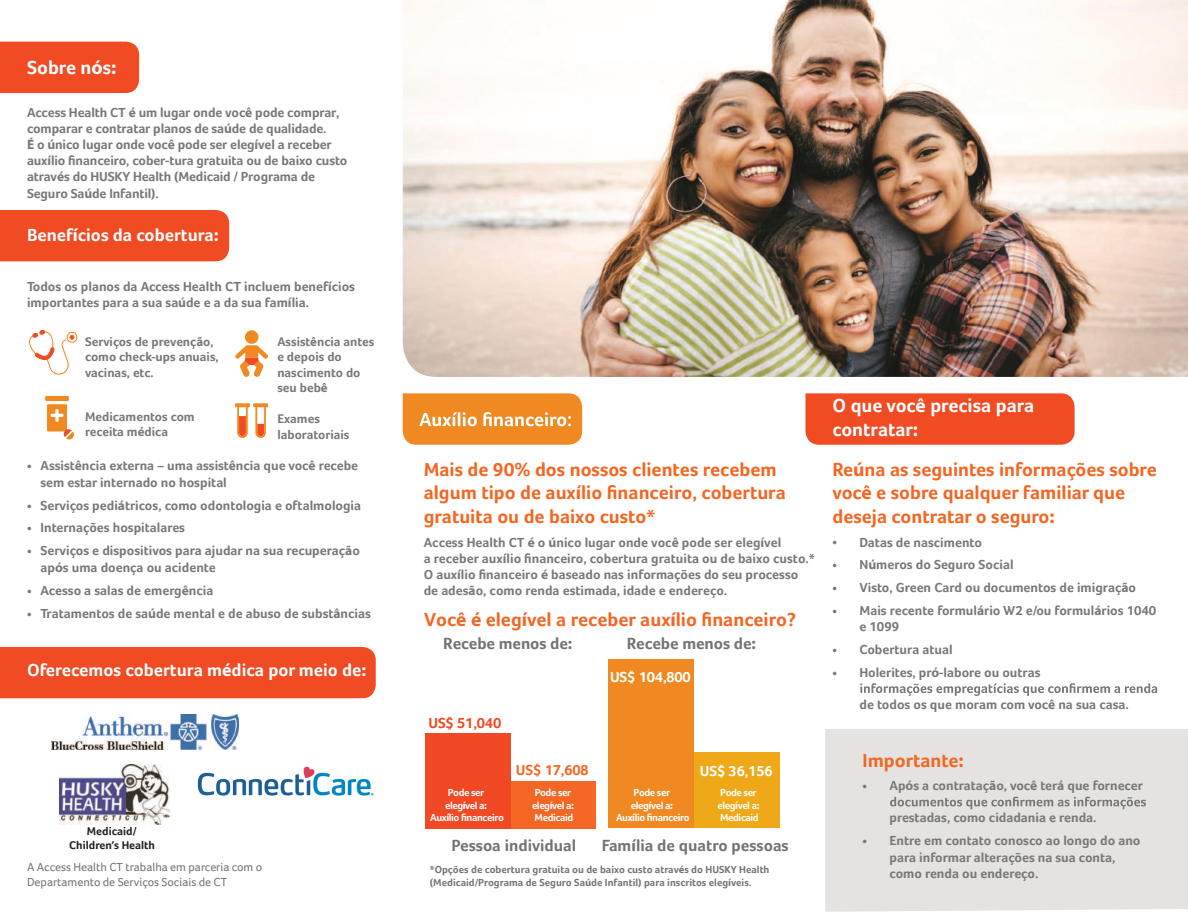
<style>
.page{position:relative;width:1188px;height:918px;background:#fff}
.page>*{position:absolute;margin:0;border:0;box-sizing:border-box;transform-origin:0 0}
.t1{font:700 19.5px/23.4px "Foco";color:#f36623}
.t2{font:700 19.5px/23.4px "Foco";color:#fff}
.t3{font:700 18px "Foco";color:#fff}
.t4{font:700 16.65px "Foco";color:#717375}
.t5{font:700 15px "Foco";letter-spacing:-.01em;color:#fff}
.t6{font:700 15px "Foco";letter-spacing:-.01em;color:#f04924}
.t7{font:700 15px "Foco";letter-spacing:-.01em;color:#f36624}
.t8{font:700 13.5px/16.2px "Foco";color:#787877}
.t9{font:700 12.9px/15.6px "Foco";color:#787877}
.t10{font:12px/14.4px "Foco";color:#717375}
.t11{font:700 11.55px/14px "Foco";color:#231f20;text-align:center}
.t12{font:700 10.5px/12.6px "Foco";color:#717375}
.t13{font:700 10.5px/12.6px "Foco";letter-spacing:-.04em;color:#fff;text-align:center}
.s1{font-family:"Myriad Pro"}
</style>
<div class="page">
<div style="left:825px;top:729px;width:363px;height:183px;background:#e4e3e2"></div>
<img style="left:403px;top:0;width:785px;height:377px">
<div style="left:806px;top:393px;width:269px;height:52px;background:#f04b23"></div>
<svg style="left:403px;top:393px;width:179px;height:52px;background:#f19538"></svg>
<svg style="left:860px;top:683px;width:297px;height:13px"></svg>
<svg style="left:890px;top:797px;width:256px;height:12px;background:#c4c3c2"></svg>
<div style="left:510px;top:781px;width:86px;height:48px;background:#f36624"></div>
<div style="left:425px;top:733px;width:85px;height:96px;background:#f04924"></div>
<div style="left:609px;top:660px;width:85px;height:168px;background:#f08921"></div>
<div style="left:694px;top:753px;width:86px;height:75px;background:#efa817"></div>
<div style="left:0;top:42px;width:139px;height:51px;background:#f04b23"></div>
<div style="left:0;top:210px;width:229px;height:51px;background:#f04b23"></div>
<div style="left:245px;top:330px;width:13px;height:14px;background:#f08921;border-radius:50%"></div>
<svg style="left:235px;top:345px;width:33px;height:32px"></svg>
<svg style="left:235px;top:403px;width:15px;height:4px"></svg>
<svg style="left:237px;top:404px;width:11px;height:34px"></svg>
<svg style="left:253px;top:403px;width:15px;height:4px"></svg>
<svg style="left:255px;top:404px;width:11px;height:34px"></svg>
<svg style="left:28px;top:330px;width:50px;height:46px"></svg>
<div style="left:45px;top:395px;width:24px;height:7px;background:#f08921;border-radius:2px"></div>
<div style="left:44px;top:395px;width:26px;height:7px;border:1px solid #fff;border-radius:2px"></div>
<div style="left:47px;top:404px;width:21px;height:28px;background:#f08921;border-radius:2px"></div>
<div style="left:46px;top:403px;width:22px;height:29px;border:1px solid #fff;border-radius:2px"></div>
<svg style="left:51px;top:409px;width:12px;height:13px"></svg>
<svg style="left:63px;top:429px;width:11px;height:11px"></svg>
<div style="left:0;top:647px;width:376px;height:51px;background:#f04b23"></div>
<img style="left:51px;top:714px;width:188px;height:36px">
<img style="left:60px;top:765px;width:110px;height:59px">
<img style="left:197px;top:766px;width:177px;height:30px">
<h1 class="t2" style="left:27px;top:56px;width:91px">Sobre n<span class="s1">ó</span>s<span class="s1">:</span></h1>
<p class="t8" style="left:27px;top:104px;width:322px">Access Health CT <span class="s1">é</span> um lugar onde voc<span class="s1">ê</span> pode comprar, comparar e contratar planos de sa<span class="s1">ú</span>de de qualidade.<br><span class="s1">É</span> o <span class="s1">ú</span>nico lugar onde voc<span class="s1">ê</span> pode ser eleg<span class="s1">í</span>vel a receber aux<span class="s1">í</span>lio financeiro, cober<span class="s1">-</span>tura gratuita ou de baixo custo atrav<span class="s1">é</span>s do HUSKY Health (Medicaid <span class="s1">/</span> Programa de Seguro Sa<span class="s1">ú</span>de Infantil).</p>
<h2 class="t3" style="left:27px;top:226px;width:193px">Benef<span class="s1">í</span>cios da cobertura<span class="s1">:</span></h2>
<p class="t8" style="left:27px;top:279px;width:330px">Todos os planos da Access Health CT incluem benef<span class="s1">í</span>cios importantes para a sua sa<span class="s1">ú</span>de e a da sua fam<span class="s1">í</span>lia.</p>
<p class="t9" style="left:277px;top:334px;width:99px">Assist<span class="s1">ê</span>ncia antes e depois do nascimento do seu beb<span class="s1">ê</span></p>
<p class="t9" style="left:277px;top:412px;width:74px">Exames laboratoriais</p>
<p class="t9" style="left:85px;top:334px;width:135px">Serviços de prevenç<span class="s1">ã</span>o, como check<span class="s1">-</span>ups anuais, vacinas, etc.</p>
<p class="t9" style="left:85px;top:409px;width:111px">Medicamentos com receita m<span class="s1">é</span>dica</p>
<p class="t8" style="left:40px;top:458px;width:319px;text-indent:-14px"><span class="s1">•</span> Assist<span class="s1">ê</span>ncia externa <span class="s1">–</span> uma assist<span class="s1">ê</span>ncia que voc<span class="s1">ê</span> recebe sem estar internado no hospital</p>
<p class="t8" style="left:27px;top:497px;width:336px"><span class="s1">•</span> Serviços pedi<span class="s1">á</span>tricos, como odontologia e oftalmologia</p>
<p class="t8" style="left:27px;top:520px;width:160px"><span class="s1">•</span> Internações hospitalares</p>
<p class="t8" style="left:41px;top:543px;width:321px;text-indent:-14px"><span class="s1">•</span> Serviços e dispositivos para ajudar na sua recuperaç<span class="s1">ã</span>o ap<span class="s1">ó</span>s uma doença ou acidente</p>
<p class="t8" style="left:27px;top:582px;width:188px"><span class="s1">•</span> Acesso a salas de emerg<span class="s1">ê</span>ncia</p>
<p class="t8" style="left:27px;top:605px;width:345px"><span class="s1">•</span> Tratamentos de sa<span class="s1">ú</span>de mental e de abuso de subst<span class="s1">â</span>ncias</p>
<h2 class="t3" style="left:27px;top:660px;width:341px">Oferecemos cobertura m<span class="s1">é</span>dica por meio de<span class="s1">:</span></h2>
<p class="t11" style="left:69px;top:824px;width:87px">Medicaid<span class="s1">/<br></span>Children<span class="s1">’</span>s Health</p>
<p class="t10" style="left:27px;top:860px;width:237px">A Access Health CT trabalha em parceria com o<br>Departamento de Serviços Sociais de CT</p>
<h1 class="t1" style="left:424px;top:458px;width:364px">Mais de 90% dos nossos clientes recebem algum tipo de aux<span class="s1">í</span>lio financeiro, cobertura gratuita ou de baixo custo<span class="s1">*</span></h1>
<p class="t8" style="left:424px;top:534px;width:393px">Access Health CT <span class="s1">é</span> o <span class="s1">ú</span>nico lugar onde voc<span class="s1">ê</span> pode ser eleg<span class="s1">í</span>vel<br>a receber aux<span class="s1">í</span>lio financeiro, cobertura gratuita ou de baixo custo.<span class="s1">* </span>O aux<span class="s1">í</span>lio financeiro <span class="s1">é</span> baseado nas informações do seu processo de ades<span class="s1">ã</span>o, como renda estimada, idade e endereço.</p>
<h1 class="t1" style="left:424px;top:608px;width:373px">Voc<span class="s1">ê é</span> eleg<span class="s1">í</span>vel a receber aux<span class="s1">í</span>lio financeiro?</h1>
<p class="t4" style="left:443px;top:635px;width:131px">Recebe menos de<span class="s1">:</span></p>
<p class="t4" style="left:627px;top:635px;width:131px">Recebe menos de<span class="s1">:</span></p>
<p class="t5" style="left:610px;top:669px;width:82px">US$ 104,800</p>
<p class="t6" style="left:428px;top:715px;width:74px">US$ 51,040</p>
<p class="t7" style="left:516px;top:762px;width:74px">US$ 17,608</p>
<p class="t5" style="left:700px;top:763px;width:74px">US$ 36,156</p>
<p class="t13" style="left:430px;top:786px;width:75px">Pode ser<br>eleg<span class="s1">í</span>vel a<span class="s1">:<br></span>Aux<span class="s1">í</span>lio financeiro</p>
<p class="t13" style="left:532px;top:786px;width:43px;text-align:left">Pode ser eleg<span class="s1">í</span>vel a<span class="s1">:<br></span>Medicaid</p>
<p class="t13" style="left:616px;top:786px;width:75px">Pode ser<br>eleg<span class="s1">í</span>vel a<span class="s1">:<br></span>Aux<span class="s1">í</span>lio financeiro</p>
<p class="t13" style="left:718px;top:786px;width:43px;text-align:left">Pode ser eleg<span class="s1">í</span>vel a<span class="s1">:<br></span>Medicaid</p>
<p class="t4" style="left:452px;top:837px;width:126px">Pessoa individual</p>
<p class="t4" style="left:602px;top:837px;width:189px">Fam<span class="s1">í</span>lia de quatro pessoas</p>
<p class="t12" style="left:430px;top:863px;width:341px"><span class="s1">*</span>Opções de cobertura gratuita ou de baixo custo atrav<span class="s1">é</span>s do HUSKY Health (Medicaid<span class="s1">/</span>Programa de Seguro Sa<span class="s1">ú</span>de Infantil) para inscritos eleg<span class="s1">í</span>veis.</p>
<h1 class="t2" style="left:832px;top:395px;width:203px">O que voc<span class="s1">ê</span> precisa para contratar<span class="s1">:</span></h1>
<h1 class="t1" style="left:832px;top:458px;width:326px">Re<span class="s1">ú</span>na as seguintes informações sobre voc<span class="s1">ê</span> e sobre qualquer familiar que deseja contratar o seguro<span class="s1">:</span></h1>
<p class="t8" style="left:832px;top:534px;width:151px"><span class="s1">•</span> Datas de nascimento</p>
<p class="t8" style="left:832px;top:556px;width:183px"><span class="s1">•</span> N<span class="s1">ú</span>meros do Seguro Social</p>
<p class="t8" style="left:832px;top:579px;width:305px"><span class="s1">•</span> Visto, Green Card ou documentos de imigraç<span class="s1">ã</span>o</p>
<p class="t8" style="left:860px;top:602px;width:298px;text-indent:-27px"><span class="s1">•</span> Mais recente formul<span class="s1">á</span>rio W2 e<span class="s1">/</span>ou formul<span class="s1">á</span>rios 1040 e 1099</p>
<p class="t8" style="left:832px;top:641px;width:122px"><span class="s1">•</span> Cobertura atual</p>
<p class="t8" style="left:832px;top:664px;width:210px"><span class="s1">•</span> Holerites, pr<span class="s1">ó-</span>labore ou outras</p>
<p class="t8" style="left:860px;top:697px;width:271px">de todos os que moram com voc<span class="s1">ê</span> na sua casa.</p>
<h1 class="t1" style="left:862px;top:749px;width:103px">Importante<span class="s1">:</span></h1>
<p class="t8" style="left:862px;top:778px;width:282px"><span class="s1">•</span> Ap<span class="s1">ó</span>s a contrataç<span class="s1">ã</span>o, voc<span class="s1">ê</span> ter<span class="s1">á</span> que fornecer</p>
<p class="t8" style="left:890px;top:810px;width:209px">prestadas, como cidadania e renda.</p>
<p class="t8" style="left:890px;top:833px;width:253px;text-indent:-27px"><span class="s1">•</span> Entre em contato conosco ao longo do ano para informar alterações na sua conta, como renda ou endereço.</p>
</div>
